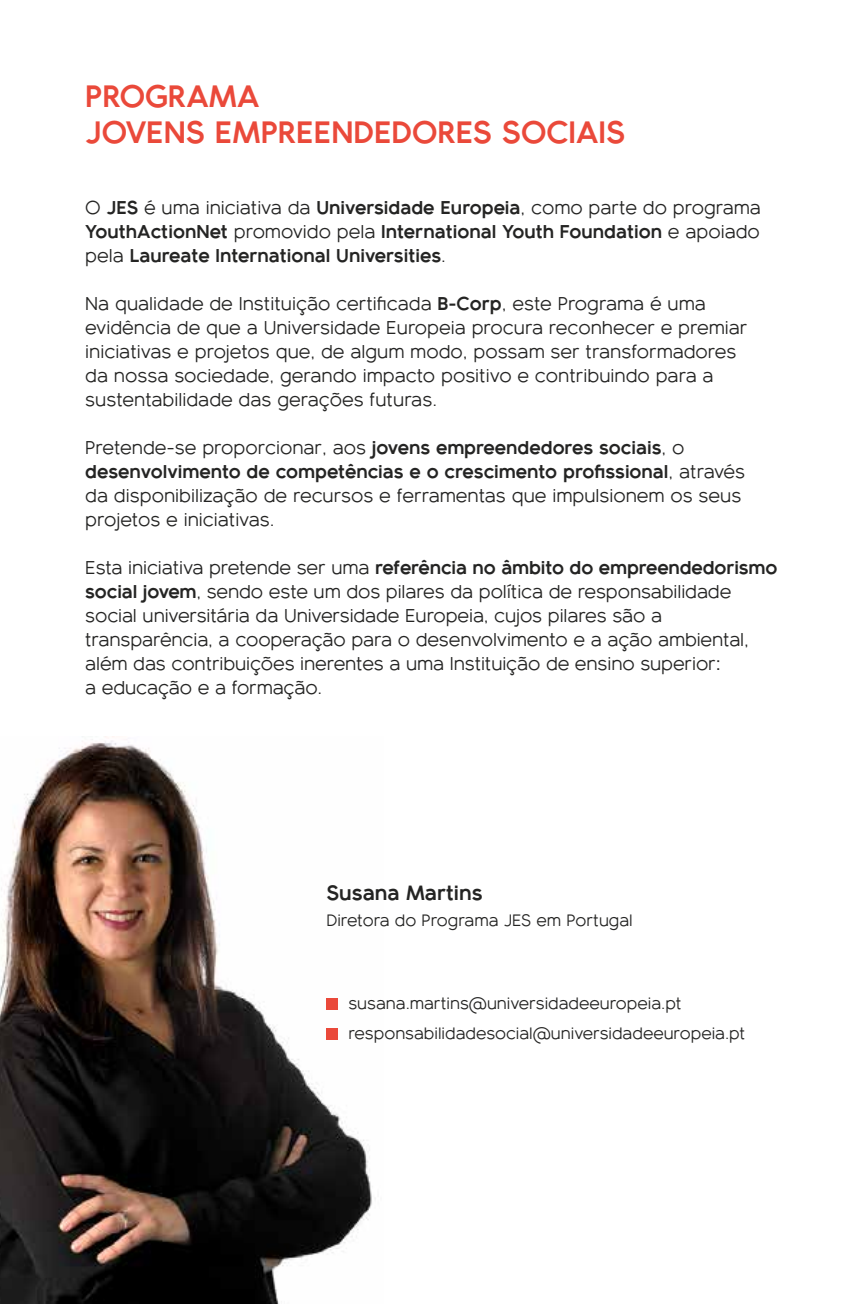
<style>
.page{position:relative;width:851px;height:1304px;background:#fff}
.page>*{position:absolute;margin:0;border:0;box-sizing:border-box;transform-origin:0 0}
.t1{font:700 30px/36px "Bambino New";color:#ea493a}
.t2{font:700 20px "Bambino New";color:#242423}
.t3{font:18px/24px "Bambino New";color:#242423}
.t4{font:700 18px/24px "Bambino New";color:#242423;text-align:justify}
.t5{font:16px/30px "Bambino New";color:#242423}
.s1{font-weight:400}
.s2{font-weight:700}
</style>
<div class="page">
<img style="left:0;top:736px;width:376px;height:568px">
<div style="left:326px;top:998px;width:11px;height:12px;background:#ea493a"></div>
<div style="left:326px;top:1028px;width:11px;height:12px;background:#ea493a"></div>
<h1 class="t1" style="left:85px;top:75px;width:541px">PROGRAMA<br>JOVENS EMPREENDEDORES SOCIAIS</h1>
<p class="t4" style="left:85px;top:193px;width:677px"><span class="s1">O</span> JES <span class="s1">é uma iniciativa da</span> Universidade Europeia<span class="s1">, como parte do programa </span>YouthActionNet <span class="s1">promovido pela</span> International Youth Foundation <span class="s1">e apoiado pela</span> Laureate International Universities<span class="s1">.</span></p>
<p class="t3" style="left:85px;top:289px;width:663px">Na qualidade de Instituição certificada <span class="s2">B-Corp</span>, este Programa é uma evidência de que a Universidade Europeia procura reconhecer e premiar iniciativas e projetos que, de algum modo, possam ser transformadores da nossa sociedade, gerando impacto positivo e contribuindo para a sustentabilidade das gerações futuras.</p>
<p class="t3" style="left:85px;top:433px;width:661px">Pretende-se proporcionar, aos <span class="s2">jovens empreendedores sociais</span>, o <span class="s2">desenvolvimento de competências e o crescimento profissional</span>, através da disponibilização de recursos e ferramentas que impulsionem os seus projetos e iniciativas.</p>
<p class="t3" style="left:85px;top:553px;width:693px">Esta iniciativa pretende ser uma <span class="s2">referência no âmbito do empreendedorismo social jovem</span>, sendo este um dos pilares da política de responsabilidade social universitária da Universidade Europeia, cujos pilares são a transparência, a cooperação para o desenvolvimento e a ação ambiental, além das contribuições inerentes a uma Instituição de ensino superior:<br>a educação e a formação.</p>
<p class="t2" style="left:326px;top:875px;width:158px">Susana Martins</p>
<p class="t5" style="left:326px;top:904px;width:308px">Diretora do Programa JES em Portugal</p>
<p class="t5" style="left:348px;top:986px;width:398px">susana.martins@universidadeeuropeia.pt responsabilidadesocial@universidadeeuropeia.pt</p>
</div>
